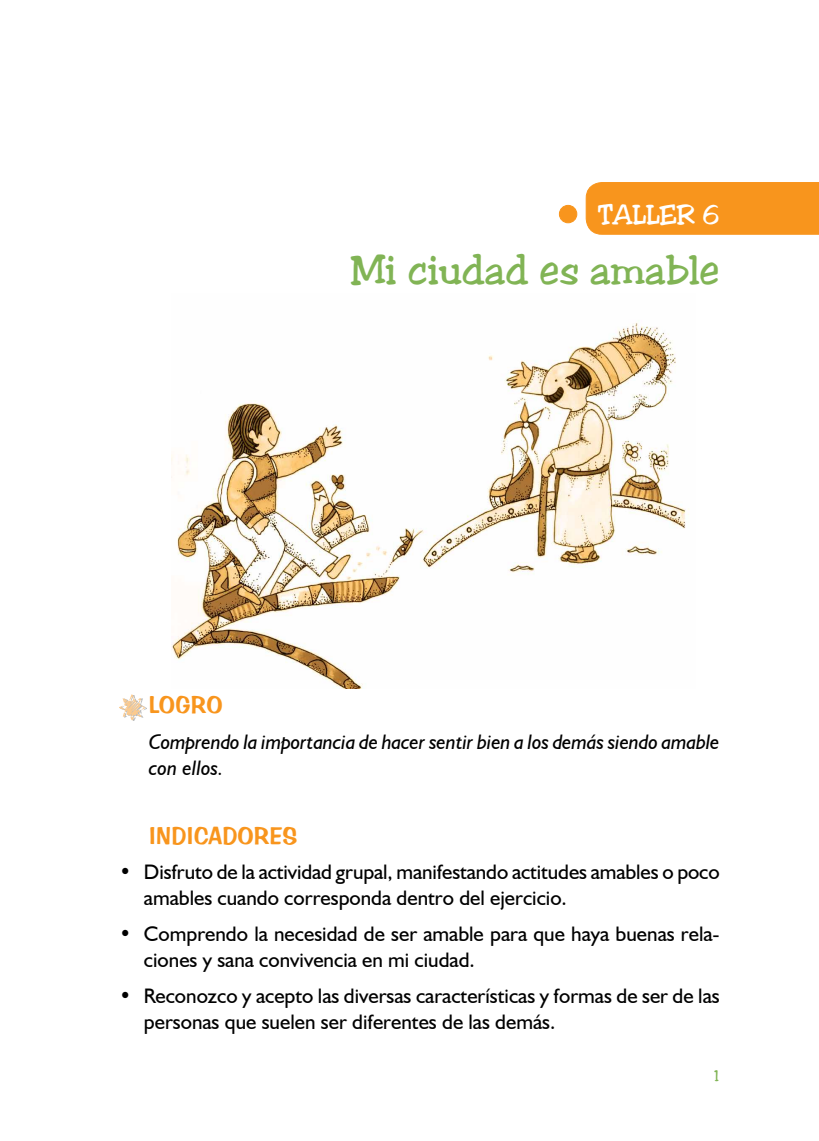
<style>
.page{position:relative;width:819px;height:1141px;background:#fff}
.page>*{position:absolute;margin:0;border:0;box-sizing:border-box;transform-origin:0 0}
.t1{font:42px "Jester";color:#81b455}
.t2{font:28px "Jester";color:#fff}
.t3{font:24.5px "Impressed";color:#f8951d}
.t4{font:21px/25.9px "Humanist 521 BT";color:#000}
.t5{font:italic 21px/25.9px "Humanist 521 BT";letter-spacing:-.01em;color:#000}
.t6{font:15.75px "Jester";color:#81b455}
</style>
<div class="page">
<div style="left:585px;top:182px;width:233px;height:53px;background:#f8951d"></div>
<div style="left:559px;top:205px;width:17px;height:18px;background:#f8951d;border-radius:50%"></div>
<div style="left:559px;top:205px;width:18px;height:18px;border:1px solid #f8951d;border-radius:50%"></div>
<img style="left:171px;top:322px;width:518px;height:367px">
<img style="left:119px;top:695px;width:26px;height:25px">
<h2 class="t2" style="left:598px;top:198px;width:123px">TALLER 6</h2>
<h1 class="t1" style="left:350px;top:246px;width:371px">Mi ciudad es amable</h1>
<p class="t3" style="left:149px;top:690px;width:75px">LOGRO</p>
<p class="t5" style="left:149px;top:728px;width:572px">Comprendo la importancia de hacer sentir bien a los demás siendo amable con ellos.</p>
<p class="t3" style="left:149px;top:820px;width:150px">INDICADORES</p>
<p class="t4" style="left:144px;top:859px;width:577px;text-indent:-25px">• Disfruto de la actividad grupal, manifestando actitudes amables o poco amables cuando corresponda dentro del ejercicio.</p>
<p class="t4" style="left:144px;top:921px;width:577px;text-indent:-25px">• Comprendo la necesidad de ser amable para que haya buenas rela&shy;ciones y sana convivencia en mi ciudad.</p>
<p class="t4" style="left:144px;top:982px;width:577px;text-indent:-25px">• Reconozco y acepto las diversas características y formas de ser de las personas que suelen ser diferentes de las demás.</p>
<p class="t6" style="left:713px;top:1067px;width:7px">1</p>
</div>
